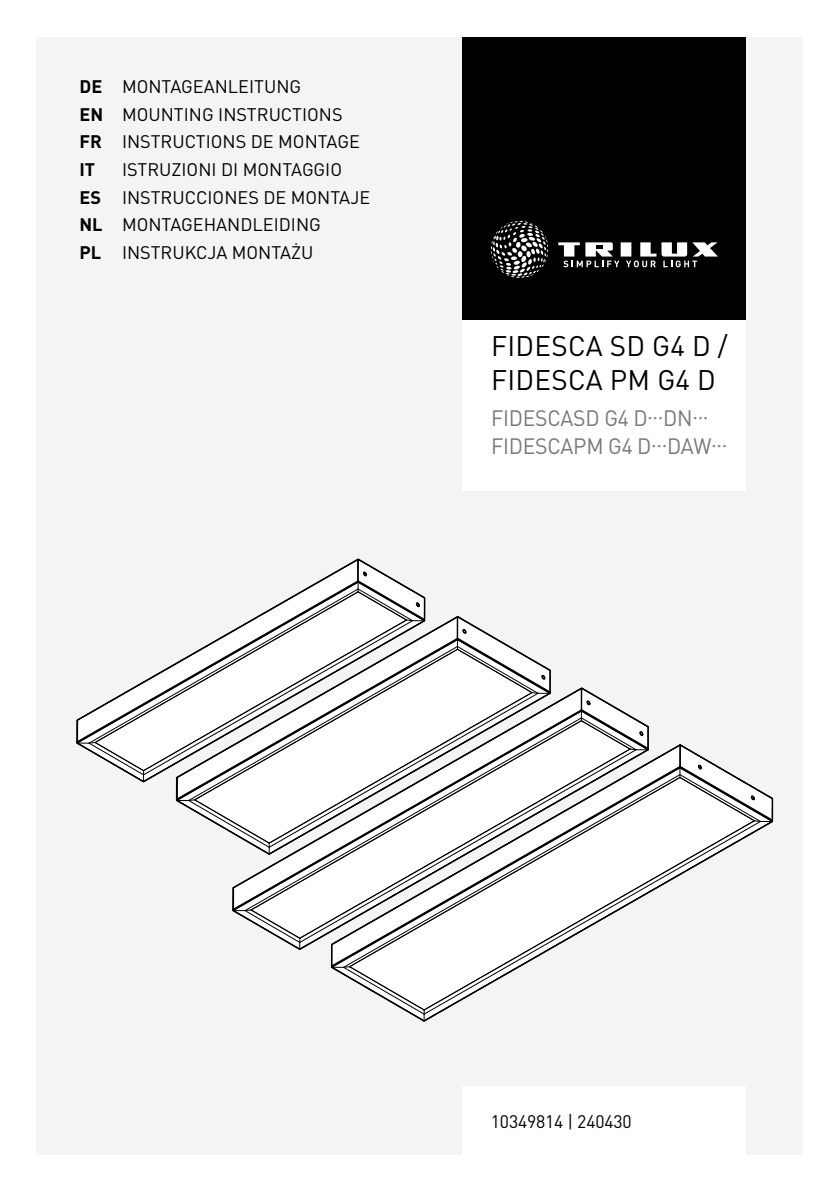
<style>
.page{position:relative;width:840px;height:1191px;background:#fff}
.page>*{position:absolute;margin:0;border:0;box-sizing:border-box;transform-origin:0 0}
.t1{font:28px/33.6px "DIN Pro";letter-spacing:.01em;color:#000}
.t2{font:22px/28px "DIN Pro";letter-spacing:-.01em;color:#787878;scale:.96 1}
.t3{font:18px/27.6px "DIN Pro";color:#000}
.s1{font-weight:700}
</style>
<div class="page">
<div style="left:37px;top:37px;width:765px;height:1117px;background:#f4f4f4"></div>
<div style="left:462px;top:37px;width:283px;height:283px;background:#000"></div>
<div style="left:462px;top:1086px;width:284px;height:68px;background:#fff"></div>
<svg style="left:490px;top:221px;width:58px;height:57px"></svg>
<svg style="left:558px;top:242px;width:159px;height:25px"></svg>
<div style="left:462px;top:320px;width:283px;height:170px;background:#fff"></div>
<svg style="left:250px;top:720px;width:330px;height:167px"></svg>
<svg style="left:580px;top:687px;width:68px;height:56px"></svg>
<svg style="left:299px;top:856px;width:30px;height:83px"></svg>
<svg style="left:232px;top:887px;width:68px;height:63px"></svg>
<svg style="left:424px;top:822px;width:330px;height:188px"></svg>
<svg style="left:424px;top:945px;width:256px;height:21px"></svg>
<svg style="left:331px;top:744px;width:349px;height:201px"></svg>
<svg style="left:678px;top:744px;width:94px;height:78px"></svg>
<svg style="left:331px;top:944px;width:93px;height:78px"></svg>
<svg style="left:144px;top:742px;width:30px;height:29px"></svg>
<svg style="left:78px;top:664px;width:96px;height:56px"></svg>
<svg style="left:76px;top:719px;width:68px;height:63px"></svg>
<svg style="left:176px;top:558px;width:374px;height:297px"></svg>
<p class="t3" style="left:79px;top:71px;width:282px"><span class="s1">DE</span> MONTAGEANLEITUNG<br><span class="s1">EN</span> MOUNTING INSTRUCTIONS<br><span class="s1">FR</span> INSTRUCTIONS DE MONTAGE<br><span class="s1">IT</span></p>
<p class="t3" style="left:79px;top:154px;width:292px;text-indent:43px">ISTRUZIONI DI MONTAGGIO<br><span class="s1">ES</span> INSTRUCCIONES DE MONTAJE<br><span class="s1">NL</span> MONTAGEHANDLEIDING<br><span class="s1">PL</span> INSTRUKCJA MONTAŻU</p>
<h1 class="t1" style="left:491px;top:327px;width:238px">FIDESCA SD G4 D /<br>FIDESCA PM G4 D</h1>
<p class="t2" style="left:490px;top:402px;width:247px">FIDESCASD G4 D···DN···<br>FIDESCAPM G4 D···DAW···</p>
<p class="t3" style="left:490px;top:1106px;width:142px">10349814 | 240430</p>
</div>
